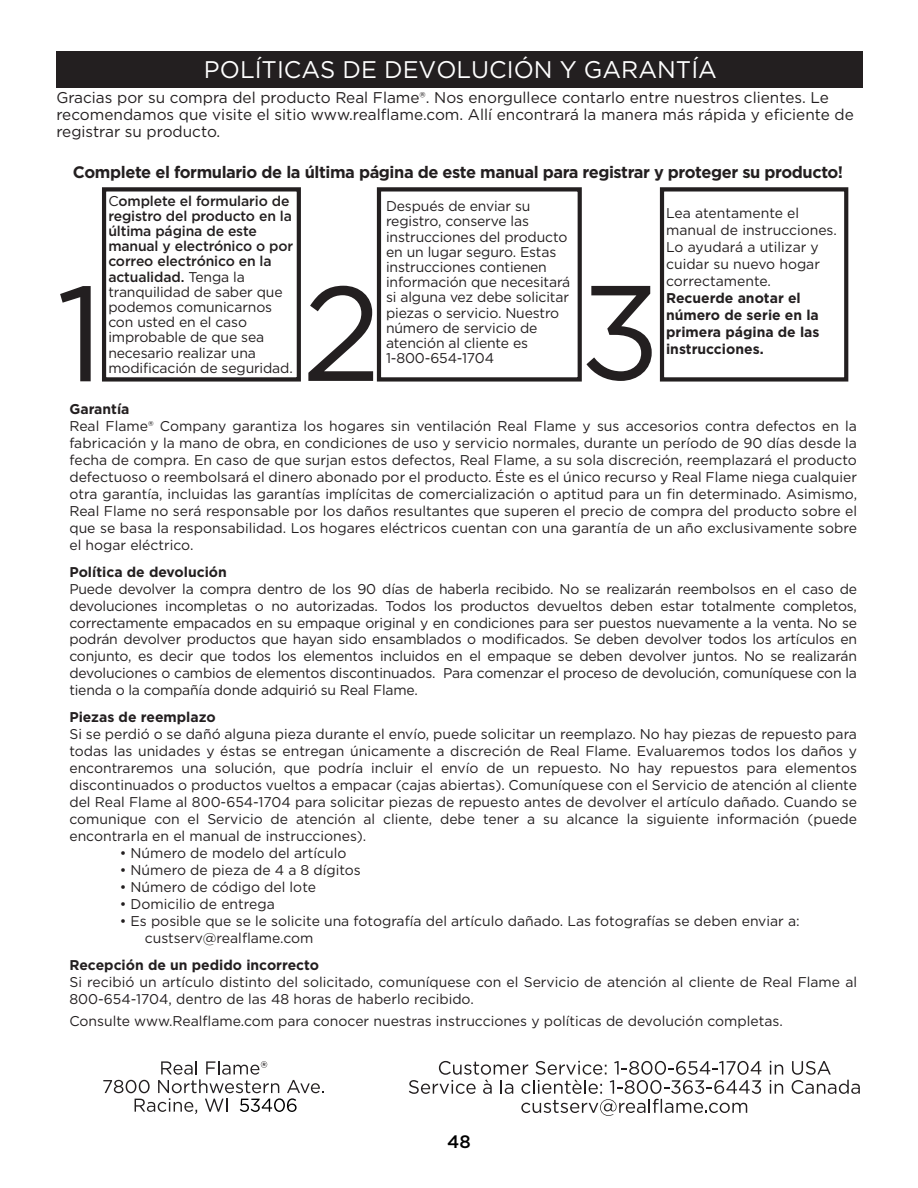
<style>
.page{position:relative;width:918px;height:1188px;background:#fff}
.page>*{position:absolute;margin:0;border:0;box-sizing:border-box;transform-origin:0 0}
.t1{font:24px "Gotham";color:#fff}
.t2{font:500 18px "Gotham";color:#000}
.t3{font:700 16.65px "Gotham";letter-spacing:-.025em;color:#231f20}
.t4{font:15.6px/17px "Gotham";color:#231f20}
.t5{font:14.1px/17px "Gotham";color:#231f20}
.t6{font:700 14.1px/17px "Gotham";color:#231f20}
.s1{font-weight:500}
</style>
<div class="page">
<svg style="left:770px;top:1061px;width:13px;height:33px"></svg>
<svg style="left:792px;top:1061px;width:68px;height:33px"></svg>
<svg style="left:409px;top:1061px;width:352px;height:55px"></svg>
<svg style="left:103px;top:1061px;width:221px;height:53px"></svg>
<div style="left:56px;top:51px;width:807px;height:36px;background:#231f20"></div>
<svg style="left:60px;top:286px;width:31px;height:95px"></svg>
<div style="left:377px;top:187px;width:205px;height:195px;border:4px solid #231f20"></div>
<div style="left:102px;top:187px;width:199px;height:195px;border:4px solid #231f20"></div>
<svg style="left:308px;top:286px;width:65px;height:95px"></svg>
<div style="left:660px;top:187px;width:188px;height:195px;border:4px solid #231f20"></div>
<svg style="left:586px;top:286px;width:66px;height:95px"></svg>
<h1 class="t1" style="left:204px;top:54px;width:515px">POLÍTICAS DE DEVOLUCIÓN Y GARANTÍA</h1>
<p class="t4" style="left:56px;top:88px;width:799px">Gracias por su compra del producto Real Flame®. Nos enorgullece contarlo entre nuestros clientes. Le recomendamos que visite el sitio www.realflame.com. Allí encontrará la manera más rápida y eficiente de registrar su producto.</p>
<p class="t3" style="left:73px;top:161px;width:772px">Complete el formulario de la última página de este manual para registrar y proteger su producto!</p>
<p class="t5" style="left:108px;top:193px;width:186px;line-height:15.1px">C<span class="s1">omplete el formulario de registro del producto en la última página de este manual y electrónico o por correo electrónico en la actualidad.</span> Tenga la tranquilidad de saber que podemos comunicarnos con usted en el caso improbable de que sea necesario realizar una modificación de seguridad.</p>
<p class="t5" style="left:386px;top:198px;width:186px;line-height:15.1px">Después de enviar su registro, conserve las instrucciones del producto en un lugar seguro. Estas instrucciones contienen información que necesitará si alguna vez debe solicitar piezas o servicio. Nuestro número de servicio de atención al cliente es<br>1-800-654-1704</p>
<p class="t5" style="left:666px;top:204px;width:172px">Lea atentamente el manual de instrucciones.<br>Lo ayudará a utilizar y cuidar su nuevo hogar correctamente.</p>
<p class="t6" style="left:666px;top:290px;width:155px">Recuerde anotar el número de serie en la primera página de las instrucciones.</p>
<p class="t6" style="left:69px;top:400px;width:62px">Garantía</p>
<p class="t5" style="left:69px;top:417px;width:789px;text-align:justify">Real Flame® Company garantiza los hogares sin ventilación Real Flame y sus accesorios contra defectos en la fabricación y la mano de obra, en condiciones de uso y servicio normales, durante un período de 90 días desde la fecha de compra. En caso de que surjan estos defectos, Real Flame, a su sola discreción, reemplazará el producto defectuoso o reembolsará el dinero abonado por el producto. Éste es el único recurso y Real Flame niega cualquier otra garantía, incluidas las garantías implícitas de comercialización o aptitud para un fin determinado. Asimismo, Real Flame no será responsable por los daños resultantes que superen el precio de compra del producto sobre el que se basa la responsabilidad. Los hogares eléctricos cuentan con una garantía de un año exclusivamente sobre el hogar eléctrico.</p>
<p class="t6" style="left:69px;top:563px;width:159px">Política de devolución</p>
<p class="t5" style="left:69px;top:580px;width:789px;text-align:justify">Puede devolver la compra dentro de los 90 días de haberla recibido. No se realizarán reembolsos en el caso de devoluciones incompletas o no autorizadas. Todos los productos devueltos deben estar totalmente completos, correctamente empacados en su empaque original y en condiciones para ser puestos nuevamente a la venta. No se podrán devolver productos que hayan sido ensamblados o modificados. Se deben devolver todos los artículos en conjunto, es decir que todos los elementos incluidos en el empaque se deben devolver juntos. No se realizarán devoluciones o cambios de elementos discontinuados. Para comenzar el proceso de devolución, comuníquese con la tienda o la compañía donde adquirió su Real Flame.</p>
<p class="t6" style="left:69px;top:709px;width:148px">Piezas de reemplazo</p>
<p class="t5" style="left:69px;top:726px;width:789px;text-align:justify">Si se perdió o se dañó alguna pieza durante el envío, puede solicitar un reemplazo. No hay piezas de repuesto para todas las unidades y éstas se entregan únicamente a discreción de Real Flame. Evaluaremos todos los daños y encontraremos una solución, que podría incluir el envío de un repuesto. No hay repuestos para elementos discontinuados o productos vueltos a empacar (cajas abiertas). Comuníquese con el Servicio de atención al cliente del Real Flame al 800-654-1704 para solicitar piezas de repuesto antes de devolver el artículo dañado. Cuando se comunique con el Servicio de atención al cliente, debe tener a su alcance la siguiente información (puede encontrarla en el manual de instrucciones).</p>
<p class="t5" style="left:120px;top:844px;width:228px">• Número de modelo del artículo</p>
<p class="t5" style="left:120px;top:861px;width:243px">• Número de pieza de 4 a 8 dígitos</p>
<p class="t5" style="left:120px;top:878px;width:198px">• Número de código del lote</p>
<p class="t5" style="left:120px;top:895px;width:157px">• Domicilio de entrega</p>
<p class="t5" style="left:145px;top:912px;width:656px;text-indent:-25px">• Es posible que se le solicite una fotografía del artículo dañado. Las fotografías se deben enviar a: custserv@realflame.com</p>
<p class="t6" style="left:69px;top:956px;width:251px">Recepción de un pedido incorrecto</p>
<p class="t5" style="left:69px;top:973px;width:789px">Si recibió un artículo distinto del solicitado, comuníquese con el Servicio de atención al cliente de Real Flame al<br>800-654-1704, dentro de las 48 horas de haberlo recibido.</p>
<p class="t5" style="left:69px;top:1013px;width:715px">Consulte www.Realflame.com para conocer nuestras instrucciones y políticas de devolución completas.</p>
<p class="t2" style="left:447px;top:1130px;width:25px">48</p>
</div>
